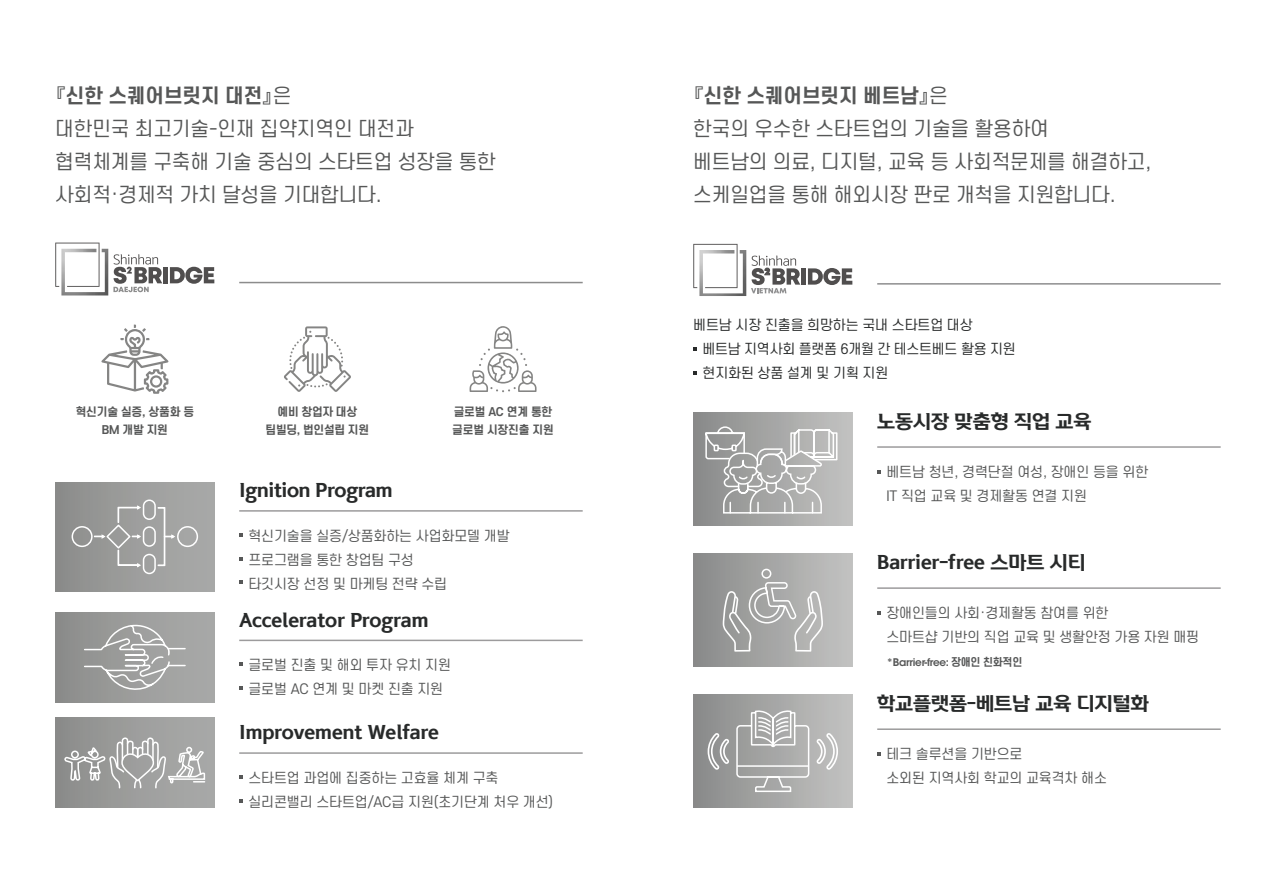
<style>
.page{position:relative;width:1276px;height:893px;background:#fff}
.page>*{position:absolute;margin:0;border:0;box-sizing:border-box;transform-origin:0 0}
.t1{font:19.5px/33px "S Core Dream 4";letter-spacing:-.01em;color:#565757}
.t2{font:700 19.5px "S Core Dream 6";letter-spacing:-.01em;color:#565757}
.t3{font:700 18px "One Shinhan";color:#282a2a}
.t4{font:13.5px/24px "S Core Dream 4";letter-spacing:-.01em;color:#565757}
.t5{font:13.5px/24px "S Core Dream 4";letter-spacing:-.01em;color:#282a2a}
.t6{font:700 11.25px/18px "S Core Dream 6";letter-spacing:-.02em;color:#565757;text-align:center}
.t7{font:600 10.5px "ITC Avant Garde Std";letter-spacing:-.03em;color:#565757}
.s1{font-family:"S Core Dream 4";font-weight:400}
.s2{font-family:"S Core Dream 6";font-weight:700}
</style>
<div class="page">
<div style="left:55px;top:483px;width:159px;height:108px;background:linear-gradient(to right,#8c8d8c,#aaabaa)"></div>
<div style="left:55px;top:612px;width:159px;height:90px;background:linear-gradient(to right,#8c8d8c,#aaabaa)"></div>
<div style="left:55px;top:718px;width:159px;height:90px;background:linear-gradient(to right,#8c8d8c,#aaabaa)"></div>
<svg style="left:101px;top:324px;width:67px;height:70px"></svg>
<svg style="left:284px;top:326px;width:67px;height:66px"></svg>
<svg style="left:469px;top:326px;width:67px;height:66px"></svg>
<hr style="left:239px;top:510px;width:344px;height:2px;background:#9c9b9c">
<svg style="left:71px;top:499px;width:128px;height:76px"></svg>
<svg style="left:83px;top:624px;width:103px;height:68px"></svg>
<svg style="left:63px;top:737px;width:143px;height:51px"></svg>
<svg style="left:239px;top:533px;width:3px;height:4px"></svg>
<hr style="left:239px;top:752px;width:344px;height:2px;background:#9c9b9c">
<svg style="left:239px;top:775px;width:3px;height:4px"></svg>
<hr style="left:239px;top:640px;width:344px;height:1px;background:#9c9b9c">
<svg style="left:239px;top:686px;width:3px;height:4px"></svg>
<hr style="left:239px;top:282px;width:344px;height:1px;background:#8c8c8c">
<img style="left:61px;top:249px;width:47px;height:46px">
<svg style="left:55px;top:243px;width:44px;height:44px"></svg>
<div style="left:163px;top:267px;width:5px;height:16px;background:#504e4e"></div>
<svg style="left:170px;top:267px;width:44px;height:17px"></svg>
<svg style="left:113px;top:254px;width:49px;height:38px"></svg>
<div style="left:693px;top:412px;width:159px;height:114px;background:linear-gradient(to right,#898a89,#c3c3c2)"></div>
<div style="left:693px;top:553px;width:159px;height:114px;background:linear-gradient(to right,#898a89,#c3c3c2)"></div>
<div style="left:693px;top:695px;width:159px;height:113px;background:linear-gradient(to right,#898a89,#c3c3c2)"></div>
<hr style="left:877px;top:446px;width:343px;height:2px;background:#9c9b9c">
<hr style="left:877px;top:587px;width:343px;height:2px;background:#9c9b9c">
<hr style="left:877px;top:728px;width:343px;height:2px;background:#9c9b9c">
<svg style="left:722px;top:568px;width:101px;height:84px"></svg>
<svg style="left:704px;top:426px;width:134px;height:88px"></svg>
<svg style="left:735px;top:709px;width:75px;height:84px"></svg>
<hr style="left:737px;top:765px;width:71px;height:2px;background:#fff">
<svg style="left:816px;top:733px;width:22px;height:37px"></svg>
<svg style="left:707px;top:733px;width:22px;height:37px"></svg>
<hr style="left:877px;top:283px;width:343px;height:2px;background:#8e8e8f">
<img style="left:699px;top:250px;width:47px;height:46px">
<svg style="left:693px;top:244px;width:44px;height:44px"></svg>
<div style="left:801px;top:268px;width:5px;height:17px;background:#504e4e"></div>
<svg style="left:808px;top:268px;width:44px;height:17px"></svg>
<svg style="left:751px;top:256px;width:49px;height:37px"></svg>
<h1 class="t2" style="left:55px;top:81px;width:238px">『신한 스퀘어브릿지 대전』<span class="s1">은</span></h1>
<h1 class="t1" style="left:55px;top:111px;width:442px">대한민국 최고기술-인재 집약지역인 대전과 협력체계를 구축해 기술 중심의 스타트업 성장을 통한 사회적·경제적 가치 달성을 기대합니다.</h1>
<p class="t6" style="left:76px;top:402px;width:120px">혁신기술 실증, 상품화 등<br>BM 개발 지원</p>
<p class="t6" style="left:266px;top:402px;width:105px">예비 창업자 대상 팀빌딩, 법인설립 지원</p>
<p class="t6" style="left:452px;top:402px;width:103px;text-align:left">글로벌 AC 연계 통한 글로벌 시장진출 지원</p>
<h2 class="t3" style="left:239px;top:478px;width:155px">Ignition Program</h2>
<p class="t4" style="left:248px;top:523px;width:263px">혁신기술을 실증/상품화하는 사업화모델 개발 프로그램을 통한 창업팀 구성<br>타깃시장 선정 및 마케팅 전략 수립</p>
<h2 class="t3" style="left:239px;top:608px;width:191px">Accelerator Program</h2>
<p class="t4" style="left:248px;top:653px;width:204px">글로벌 진출 및 해외 투자 유치 지원 글로벌 AC 연계 및 마켓 진출 지원</p>
<h2 class="t3" style="left:239px;top:721px;width:201px">Improvement Welfare</h2>
<p class="t4" style="left:248px;top:765px;width:306px">스타트업 과업에 집중하는 고효율 체계 구축 실리콘밸리 스타트업/AC급 지원(초기단계 처우 개선)</p>
<h1 class="t2" style="left:693px;top:81px;width:256px">『신한 스퀘어브릿지 베트남』<span class="s1">은</span></h1>
<h1 class="t1" style="left:693px;top:111px;width:459px">한국의 우수한 스타트업의 기술을 활용하여<br>베트남의 의료, 디지털, 교육 등 사회적문제를 해결하고, 스케일업을 통해 해외시장 판로 개척을 지원합니다.</h1>
<p class="t5" style="left:693px;top:312px;width:281px">베트남 시장 진출을 희망하는 국내 스타트업 대상</p>
<p class="t5" style="left:702px;top:336px;width:315px">베트남 지역사회 플랫폼 6개월 간 테스트베드 활용 지원 현지화된 상품 설계 및 기획 지원</p>
<h2 class="t3" style="left:877px;top:409px;width:216px">노동시장 맞춤형 직업 교육</h2>
<p class="t4" style="left:886px;top:459px;width:263px">베트남 청년, 경력단절 여성, 장애인 등을 위한<br>IT 직업 교육 및 경제활동 연결 지원</p>
<h2 class="t3" style="left:877px;top:550px;width:210px">Barrier-free 스마트 시티</h2>
<p class="t4" style="left:886px;top:600px;width:314px">장애인들의 사회·경제활동 참여를 위한<br>스마트샵 기반의 직업 교육 및 생활안정 가용 자원 매핑</p>
<p class="t7" style="left:886px;top:655px;width:137px">*Barrier-free: <span class="s2">장애인 친화적인</span></p>
<h2 class="t3" style="left:877px;top:691px;width:273px">학교플랫폼-베트남 교육 디지털화</h2>
<p class="t4" style="left:886px;top:742px;width:222px">테크 솔루션을 기반으로<br>소외된 지역사회 학교의 교육격차 해소</p>
</div>
